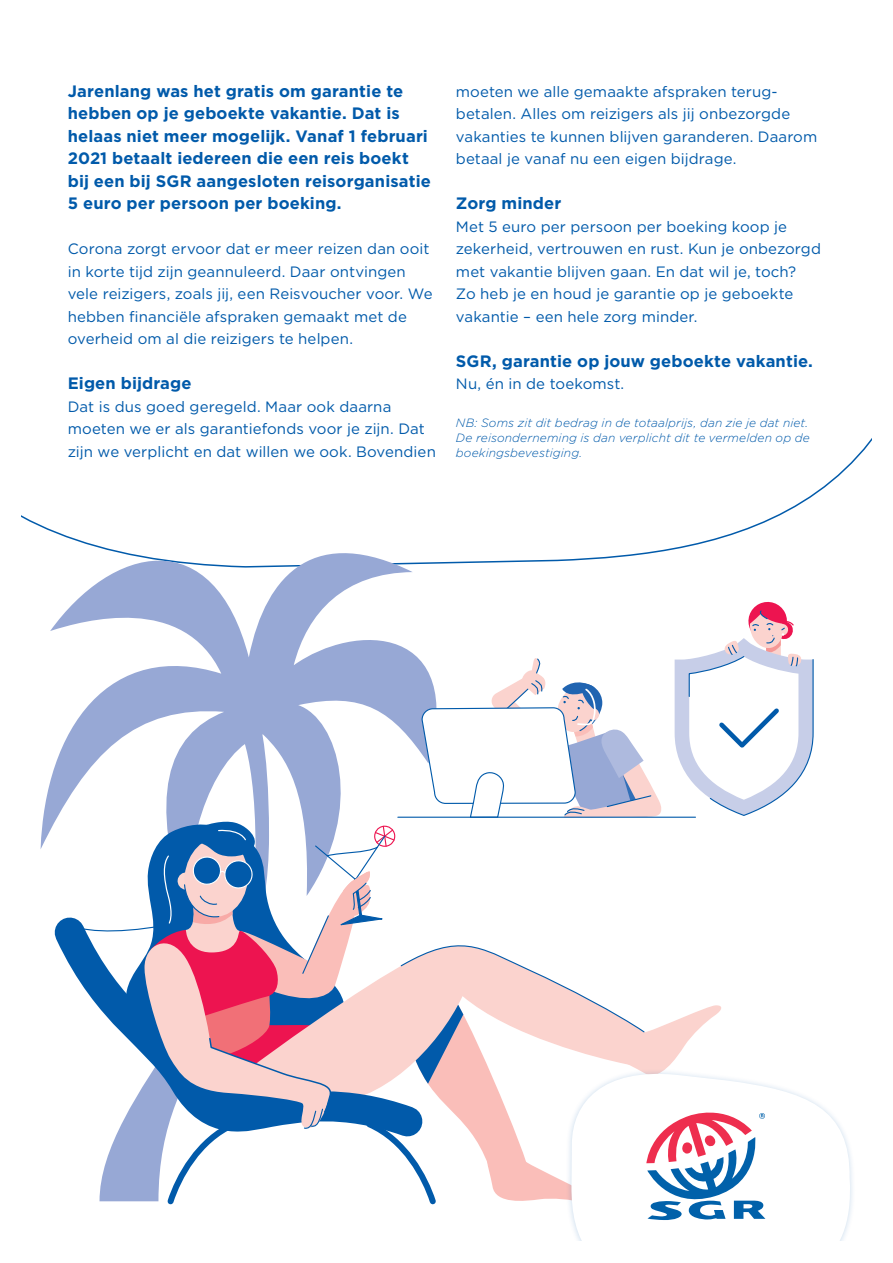
<style>
.page{position:relative;width:893px;height:1263px;background:#fff}
.page>*{position:absolute;margin:0;border:0;box-sizing:border-box;transform-origin:0 0}
.Inleiding{font:700 16.5px/22.5px "Gotham";letter-spacing:.005em;color:#015aaa}
.Looptekst{font:15px/22.5px "Gotham";letter-spacing:.005em;color:#015aaa}
.Looptekst-2{font:italic 300 12px/15px "Gotham";letter-spacing:.01em;color:#015aaa}
</style>
<div class="page">
<svg style="left:41px;top:525px;width:427px;height:323px"></svg>
<svg style="left:572px;top:1102px;width:281px;height:139px"></svg>
<svg style="left:65px;top:599px;width:749px;height:621px"></svg>
<p class="Inleiding" style="left:68px;top:79px;width:365px">Jarenlang was het gratis om garantie te hebben op je geboekte vakantie. Dat is helaas niet meer mogelijk. Vanaf 1 februari 2021 betaalt iedereen die een reis boekt bij een bij SGR aangesloten reisorganisatie 5 euro per persoon per boeking.</p>
<p class="Looptekst" style="left:68px;top:237px;width:366px">Corona zorgt ervoor dat er meer reizen dan ooit in korte tijd zijn geannuleerd. Daar ontvingen vele reizigers, zoals jij, een Reisvoucher voor. We hebben financiële afspraken gemaakt met de overheid om al die reizigers te helpen.</p>
<p class="Inleiding" style="left:68px;top:372px;width:125px">Eigen bijdrage</p>
<p class="Looptekst" style="left:68px;top:395px;width:370px">Dat is dus goed geregeld. Maar ook daarna moeten we er als garantiefonds voor je zijn. Dat zijn we verplicht en dat willen we ook. Bovendien</p>
<p class="Looptekst" style="left:456px;top:80px;width:363px">moeten we alle gemaakte afspraken terug&shy;betalen. Alles om reizigers als jij onbezorgde vakanties te kunnen blijven garanderen. Daarom betaal je vanaf nu een eigen bijdrage.</p>
<p class="Inleiding" style="left:456px;top:192px;width:107px">Zorg minder</p>
<p class="Looptekst" style="left:456px;top:215px;width:367px">Met 5 euro per persoon per boeking koop je zekerheid, vertrouwen en rust. Kun je onbezorgd met vakantie blijven gaan. En dat wil je, toch?<br>Zo heb je en houd je garantie op je geboekte vakantie – een hele zorg minder.</p>
<p class="Inleiding" style="left:456px;top:349px;width:359px">SGR, garantie op jouw geboekte vakantie.</p>
<p class="Looptekst" style="left:456px;top:372px;width:170px">Nu, én in de toekomst.</p>
<p class="Looptekst-2" style="left:456px;top:415px;width:355px">NB: Soms zit dit bedrag in de totaalprijs, dan zie je dat niet.<br>De reisonderneming is dan verplicht dit te vermelden op de boekingsbevestiging.</p>
</div>
